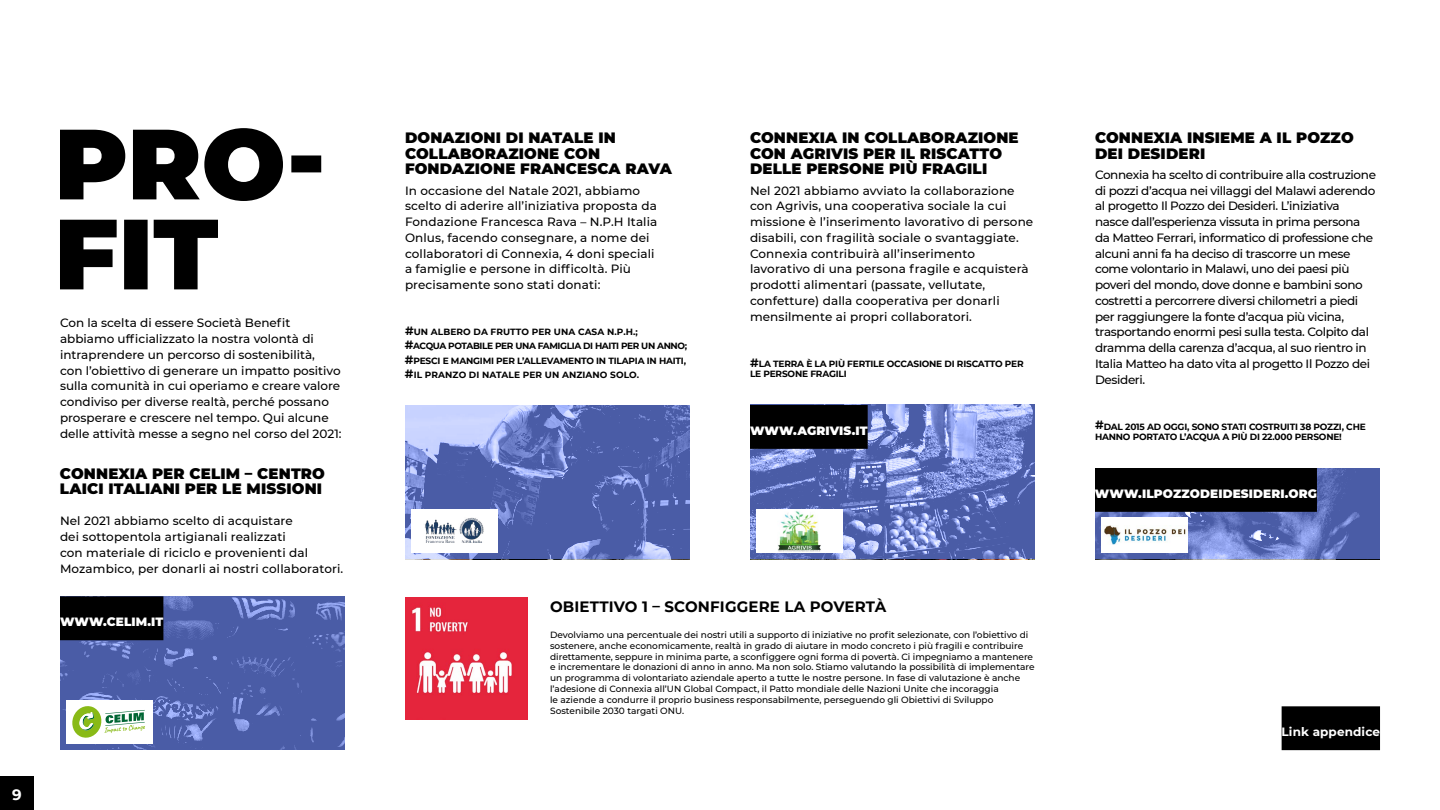
<style>
.page{position:relative;width:1440px;height:810px;background:#fff}
.page>*{position:absolute;margin:0;border:0;box-sizing:border-box;transform-origin:0 0}
.t1{font:900 15px/15.8px "Montserrat";letter-spacing:.01em;color:#000}
.t2{font:700 15px "Montserrat";letter-spacing:.01em;color:#000}
.t3{font:700 15px "Montserrat";color:#fff}
.t4{font:500 12px/15.8px "Montserrat";color:#000}
.t5{font:500 12px/15.8px "Montserrat";letter-spacing:-.03em;color:#000}
.t6{font:900 12px "Montserrat";letter-spacing:.01em;color:#fff}
.t7{font:700 12px "Montserrat";letter-spacing:.01em;color:#fff}
.t8{font:500 9px/10.8px "Montserrat";color:#000}
.t9{font:700 9px/14.4px "Montserrat";letter-spacing:-.02em;color:#000}
.s1{font-size:12px}
</style>
<div class="page">
<div style="left:60px;top:596px;width:285px;height:154px;background:#4a5ca6"></div>
<svg style="left:405px;top:405px;width:285px;height:154px;background:#6475bb"></svg>
<svg style="left:750px;top:405px;width:285px;height:154px;background:#6d7ec4"></svg>
<svg style="left:1095px;top:468px;width:285px;height:91px;background:#6173bc"></svg>
<img style="left:405px;top:597px;width:123px;height:123px">
<div style="left:0;top:776px;width:34px;height:34px;background:#000"></div>
<div style="left:1282px;top:706px;width:98px;height:44px;background:#000"></div>
<svg style="left:60px;top:220px;width:158px;height:69px"></svg>
<svg style="left:60px;top:128px;width:261px;height:73px"></svg>
<div style="left:411px;top:509px;width:86px;height:44px;background:#fff"></div>
<img style="left:424px;top:517px;width:60px;height:26px">
<div style="left:756px;top:509px;width:86px;height:44px;background:#fff"></div>
<img style="left:777px;top:511px;width:44px;height:41px">
<div style="left:1101px;top:518px;width:86px;height:35px;background:#fff"></div>
<img style="left:1104px;top:526px;width:82px;height:19px">
<div style="left:66px;top:700px;width:86px;height:44px;background:#fff"></div>
<svg style="left:72px;top:706px;width:73px;height:32px"></svg>
<div style="left:60px;top:596px;width:103px;height:44px;background:#000"></div>
<div style="left:750px;top:405px;width:118px;height:44px;background:#000"></div>
<div style="left:1095px;top:468px;width:222px;height:44px;background:#000"></div>
<p class="t4" style="left:60px;top:315px;width:283px">Con la scelta di essere Società Benefit abbiamo ufficializzato la nostra volontà di intraprendere un percorso di sostenibilità,<br>con l’obiettivo di generare un impatto positivo sulla comunità in cui operiamo e creare valore condiviso per diverse realtà, perché possano prosperare e crescere nel tempo. Qui alcune delle attività messe a segno nel corso del 2021:</p>
<p class="t1" style="left:60px;top:464px;width:267px">CONNEXIA PER CELIM – CENTRO<br>LAICI ITALIANI PER LE MISSIONI</p>
<p class="t4" style="left:60px;top:513px;width:285px">Nel 2021 abbiamo scelto di acquistare<br>dei sottopentola artigianali realizzati<br>con materiale di riciclo e provenienti dal Mozambico, per donarli ai nostri collaboratori.</p>
<p class="t6" style="left:60px;top:615px;width:105px">WWW.CELIM.IT</p>
<p class="t3" style="left:12px;top:788px;width:11px">9</p>
<p class="t1" style="left:405px;top:130px;width:268px">DONAZIONI DI NATALE IN<br>COLLABORAZIONE CON<br>FONDAZIONE FRANCESCA RAVA</p>
<p class="t4" style="left:405px;top:182px;width:254px">In occasione del Natale 2021, abbiamo scelto di aderire all’iniziativa proposta da Fondazione Francesca Rava – N.P.H Italia Onlus, facendo consegnare, a nome dei collaboratori di Connexia, 4 doni speciali a famiglie e persone in difficoltà. Più precisamente sono stati donati:</p>
<p class="t9" style="left:405px;top:324px;width:284px"><span class="s1">#</span>UN ALBERO DA FRUTTO PER UNA CASA N.P.H.;<br><span class="s1">#</span>ACQUA POTABILE PER UNA FAMIGLIA DI HAITI PER UN ANNO; <span class="s1">#</span>PESCI E MANGIMI PER L’ALLEVAMENTO IN TILAPIA IN HAITI, <span class="s1">#</span>IL PRANZO DI NATALE PER UN ANZIANO SOLO.</p>
<p class="t1" style="left:750px;top:130px;width:270px">CONNEXIA IN COLLABORAZIONE<br>CON AGRIVIS PER IL RISCATTO<br>DELLE PERSONE PIÙ FRAGILI</p>
<p class="t4" style="left:750px;top:182px;width:285px">Nel 2021 abbiamo avviato la collaborazione con Agrivis, una cooperativa sociale la cui missione è l’inserimento lavorativo di persone disabili, con fragilità sociale o svantaggiate.<br>Connexia contribuirà all’inserimento lavorativo di una persona fragile e acquisterà prodotti alimentari (passate, vellutate, confetture) dalla cooperativa per donarli mensilmente ai propri collaboratori.</p>
<p class="t9" style="left:750px;top:358px;width:275px;line-height:10.8px"><span class="s1">#</span>LA TERRA È LA PIÙ FERTILE OCCASIONE DI RISCATTO PER<br>LE PERSONE FRAGILI</p>
<p class="t6" style="left:750px;top:424px;width:119px">WWW.AGRIVIS.IT</p>
<p class="t2" style="left:550px;top:596px;width:338px">OBIETTIVO 1 – SCONFIGGERE LA POVERTÀ</p>
<p class="t8" style="left:550px;top:629px;width:486px">Devolviamo una percentuale dei nostri utili a supporto di iniziative no profit selezionate, con l’obiettivo di sostenere, anche economicamente, realtà in grado di aiutare in modo concreto i più fragili e contribuire direttamente, seppure in minima parte, a sconfiggere ogni forma di povertà. Ci impegniamo a mantenere e incrementare le donazioni di anno in anno. Ma non solo. Stiamo valutando la possibilità di implementare un programma di volontariato aziendale aperto a tutte le nostre persone. In fase di valutazione è anche l’adesione di Connexia all’UN Global Compact, il Patto mondiale delle Nazioni Unite che incoraggia<br>le aziende a condurre il proprio business responsabilmente, perseguendo gli Obiettivi di Sviluppo Sostenibile 2030 targati ONU.</p>
<p class="t1" style="left:1095px;top:130px;width:260px">CONNEXIA INSIEME A IL POZZO<br>DEI DESIDERI</p>
<p class="t5" style="left:1095px;top:166px;width:283px">Connexia ha scelto di contribuire alla costruzione di pozzi d’acqua nei villaggi del Malawi aderendo al progetto Il Pozzo dei Desideri. L’iniziativa nasce dall’esperienza vissuta in prima persona da Matteo Ferrari, informatico di professione che alcuni anni fa ha deciso di trascorre un mese come volontario in Malawi, uno dei paesi più poveri del mondo, dove donne e bambini sono costretti a percorrere diversi chilometri a piedi per raggiungere la fonte d’acqua più vicina, trasportando enormi pesi sulla testa. Colpito dal dramma della carenza d’acqua, al suo rientro in Italia Matteo ha dato vita al progetto Il Pozzo dei Desideri.</p>
<p class="t9" style="left:1095px;top:421px;width:272px;line-height:10.8px"><span class="s1">#</span>DAL 2015 AD OGGI, SONO STATI COSTRUITI 38 POZZI, CHE<br>HANNO PORTATO L’ACQUA A PIÙ DI 22.000 PERSONE!</p>
<p class="t6" style="left:1095px;top:487px;width:223px">WWW.ILPOZZODEIDESIDERI.ORG</p>
<p class="t7" style="left:1282px;top:723px;width:100px">Link appendice</p>
</div>
